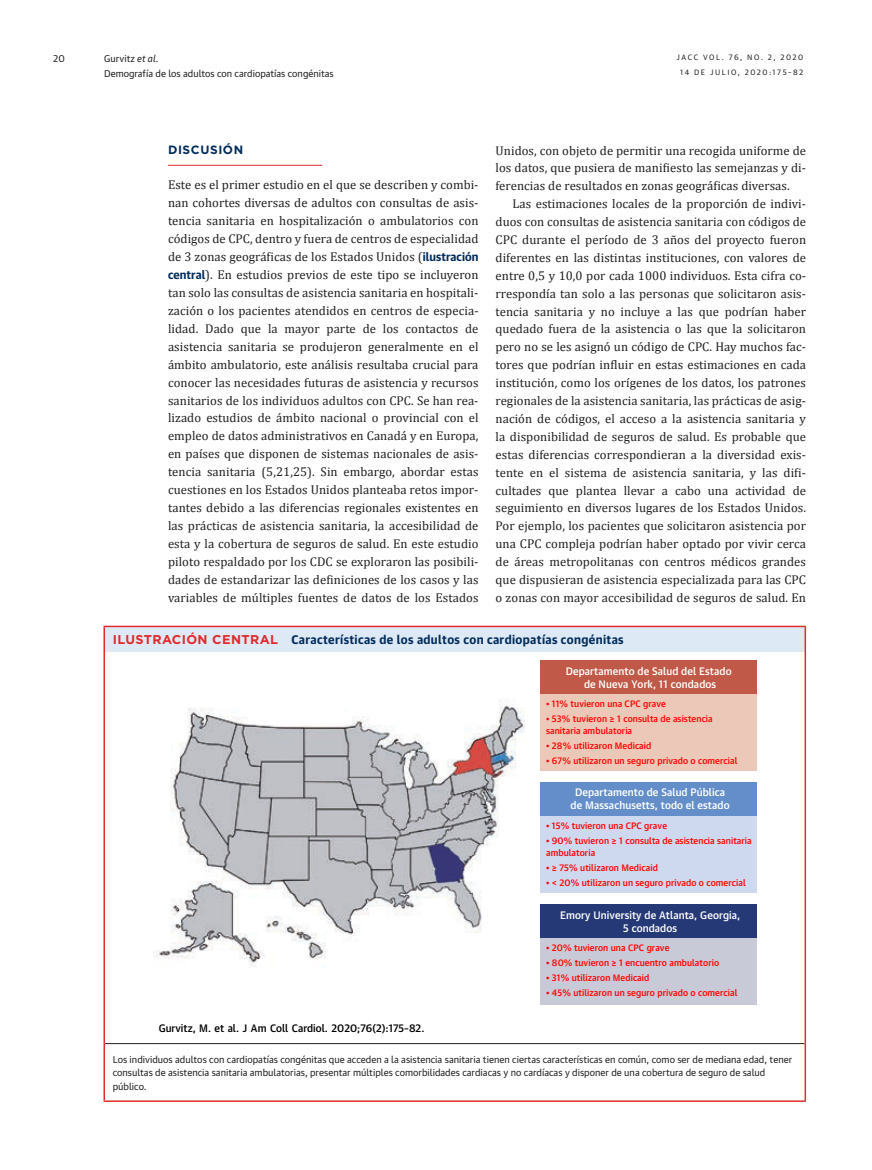
<style>
.page{position:relative;width:872px;height:1170px;background:#fff}
.page>*{position:absolute;margin:0;border:0;box-sizing:border-box;transform-origin:0 0}
.t1{font:12.75px/17.9px "Cambria";letter-spacing:.005em;color:#221f1f;text-align:justify}
.t2{font:700 12px "Guardian Text Sans";letter-spacing:.03em;color:#002c5b}
.t3{font:700 12px "Gotham";letter-spacing:.05em;color:#002c5b}
.t4{font:500 10.5px/12.6px "Guardian Text Sans";letter-spacing:.01em;color:#fff;text-align:center}
.t5{font:500 10.5px "Guardian Text Sans";color:#000}
.t6{font:9.45px/13.5px "Guardian Text Sans";color:#221f1f}
.t7{font:500 9px/12px "Guardian Text Sans";letter-spacing:.01em;color:#f00}
.t8{font:7.5px "Guardian Text Sans";letter-spacing:.205em;color:#221f1f}
.s1{font-style:italic}
.s2{font-family:"Guardian Text Sans";font-weight:700;font-size:11.55px;color:#002c5b}
.s3{font-family:"Gotham";font-size:12.75px;color:#e12a2c}
</style>
<div class="page">
<hr style="left:168px;top:165px;width:154px;height:1px;background:#e12a2c">
<div style="left:104px;top:626px;width:701px;height:26px;background:#dee9f6"></div>
<hr style="left:105px;top:1043px;width:699px;height:1px;background:#221f1f">
<hr style="left:103px;top:627px;width:2px;height:25px;background:#e12a2c">
<hr style="left:103px;top:625px;width:703px;height:2px;background:#e12a2c">
<hr style="left:804px;top:627px;width:2px;height:25px;background:#e12a2c">
<hr style="left:103px;top:652px;width:2px;height:391px;background:#e12a2c">
<hr style="left:804px;top:652px;width:2px;height:391px;background:#e12a2c">
<hr style="left:103px;top:1043px;width:2px;height:57px;background:#e12a2c">
<hr style="left:804px;top:1043px;width:2px;height:57px;background:#e12a2c">
<hr style="left:103px;top:1100px;width:703px;height:1px;background:#e12a2c">
<div style="left:540px;top:660px;width:216px;height:34px;background:#c05947"></div>
<div style="left:540px;top:694px;width:216px;height:76px;background:#ebc8b7"></div>
<div style="left:540px;top:782px;width:216px;height:34px;background:#638ec9"></div>
<div style="left:540px;top:816px;width:216px;height:76px;background:#ced9ef"></div>
<div style="left:540px;top:904px;width:216px;height:33px;background:#253977"></div>
<div style="left:540px;top:937px;width:216px;height:66px;background:#c9cad7"></div>
<img style="left:153px;top:701px;width:372px;height:267px">
<p class="t6" style="left:53px;top:52px;width:13px">20</p>
<p class="t6" style="left:104px;top:52px;width:56px">Gurvitz <span class="s1">et al.</span></p>
<p class="t8" style="left:676px;top:54px;width:128px">JACC VOL. 76, NO. 2, 2020</p>
<p class="t6" style="left:104px;top:67px;width:231px">Demografía de los adultos con cardiopatías congénitas</p>
<p class="t8" style="left:680px;top:69px;width:125px">14 DE JULIO, 2020:175–82</p>
<p class="t3" style="left:168px;top:143px;width:77px">DISCUSIÓN</p>
<p class="t1" style="left:168px;top:177px;width:312px">Este es el primer estudio en el que se describen y combi&shy;nan cohortes diversas de adultos con consultas de asis&shy;tencia sanitaria en hospitalización o ambulatorios con códigos de CPC, dentro y fuera de centros de especialidad de 3 zonas geográficas de los Estados Unidos (<span class="s2">ilustración central</span>). En estudios previos de este tipo se incluyeron tan solo las consultas de asistencia sanitaria en hospitali&shy;zación o los pacientes atendidos en centros de especia&shy;lidad. Dado que la mayor parte de los contactos de asistencia sanitaria se produjeron generalmente en el ámbito ambulatorio, este análisis resultaba crucial para conocer las necesidades futuras de asistencia y recursos sanitarios de los individuos adultos con CPC. Se han rea&shy;lizado estudios de ámbito nacional o provincial con el empleo de datos administrativos en Canadá y en Europa, en países que disponen de sistemas nacionales de asis&shy;tencia sanitaria (5,21,25). Sin embargo, abordar estas cuestiones en los Estados Unidos planteaba retos impor&shy;tantes debido a las diferencias regionales existentes en las prácticas de asistencia sanitaria, la accesibilidad de esta y la cobertura de seguros de salud. En este estudio piloto respaldado por los CDC se exploraron las posibili&shy;dades de estandarizar las definiciones de los casos y las variables de múltiples fuentes de datos de los Estados</p>
<p class="t1" style="left:495px;top:142px;width:312px">Unidos, con objeto de permitir una recogida uniforme de los datos, que pusiera de manifiesto las semejanzas y di&shy;ferencias de resultados en zonas geográficas diversas.</p>
<p class="t1" style="left:495px;top:195px;width:312px;text-indent:17px">Las estimaciones locales de la proporción de indivi&shy;duos con consultas de asistencia sanitaria con códigos de CPC durante el período de 3 años del proyecto fueron diferentes en las distintas instituciones, con valores de entre 0,5 y 10,0 por cada 1000 individuos. Esta cifra co&shy;rrespondía tan solo a las personas que solicitaron asis&shy;tencia sanitaria y no incluye a las que podrían haber quedado fuera de la asistencia o las que la solicitaron pero no se les asignó un código de CPC. Hay muchos fac&shy;tores que podrían influir en estas estimaciones en cada institución, como los orígenes de los datos, los patrones regionales de la asistencia sanitaria, las prácticas de asig&shy;nación de códigos, el acceso a la asistencia sanitaria y la disponibilidad de seguros de salud. Es probable que estas diferencias correspondieran a la diversidad exis&shy;tente en el sistema de asistencia sanitaria, y las difi&shy;cultades que plantea llevar a cabo una actividad de seguimiento en diversos lugares de los Estados Unidos.<br>Por ejemplo, los pacientes que solicitaron asistencia por una CPC compleja podrían haber optado por vivir cerca de áreas metropolitanas con centros médicos grandes que dispusieran de asistencia especializada para las CPC o zonas con mayor accesibilidad de seguros de salud. En</p>
<p class="t2" style="left:113px;top:634px;width:512px"><span class="s3">ILUSTRACIÓN CENTRAL</span> Características de los adultos con cardiopatías congénitas</p>
<p class="t4" style="left:566px;top:666px;width:167px">Departamento de Salud del Estado de Nueva York, 11 condados</p>
<p class="t7" style="left:546px;top:698px;width:121px">• 11% tuvieron una CPC grave</p>
<p class="t7" style="left:546px;top:713px;width:168px">• 53% tuvieron ≥ 1 consulta de asistencia sanitaria ambulatoria</p>
<p class="t7" style="left:546px;top:740px;width:107px">• 28% utilizaron Medicaid</p>
<p class="t7" style="left:546px;top:755px;width:193px">• 67% utilizaron un seguro privado o comercial</p>
<p class="t4" style="left:570px;top:786px;width:160px">Departamento de Salud Pública de Massachusetts, todo el estado</p>
<p class="t7" style="left:546px;top:820px;width:122px">• 15% tuvieron una CPC grave</p>
<p class="t7" style="left:546px;top:835px;width:207px">• 90% tuvieron ≥ 1 consulta de asistencia sanitaria ambulatoria</p>
<p class="t7" style="left:546px;top:862px;width:113px">• ≥ 75% utilizaron Medicaid</p>
<p class="t7" style="left:546px;top:877px;width:201px">• &lt; 20% utilizaron un seguro privado o comercial</p>
<p class="t4" style="left:560px;top:909px;width:182px">Emory University de Atlanta, Georgia,<br>5 condados</p>
<p class="t5" style="left:159px;top:1024px;width:267px">Gurvitz, M. et al. J Am Coll Cardiol. 2020;76(2):175–82.</p>
<p class="t7" style="left:546px;top:942px;width:125px">• 20% tuvieron una CPC grave</p>
<p class="t7" style="left:546px;top:957px;width:174px">• 80% tuvieron ≥ 1 encuentro ambulatorio</p>
<p class="t7" style="left:546px;top:972px;width:105px">• 31% utilizaron Medicaid</p>
<p class="t7" style="left:546px;top:987px;width:193px">• 45% utilizaron un seguro privado o comercial</p>
<p class="t6" style="left:113px;top:1053px;width:681px">Los individuos adultos con cardiopatías congénitas que acceden a la asistencia sanitaria tienen ciertas características en común, como ser de mediana edad, tener consultas de asistencia sanitaria ambulatorias, presentar múltiples comorbilidades cardiacas y no cardíacas y disponer de una cobertura de seguro de salud público.</p>
</div>
